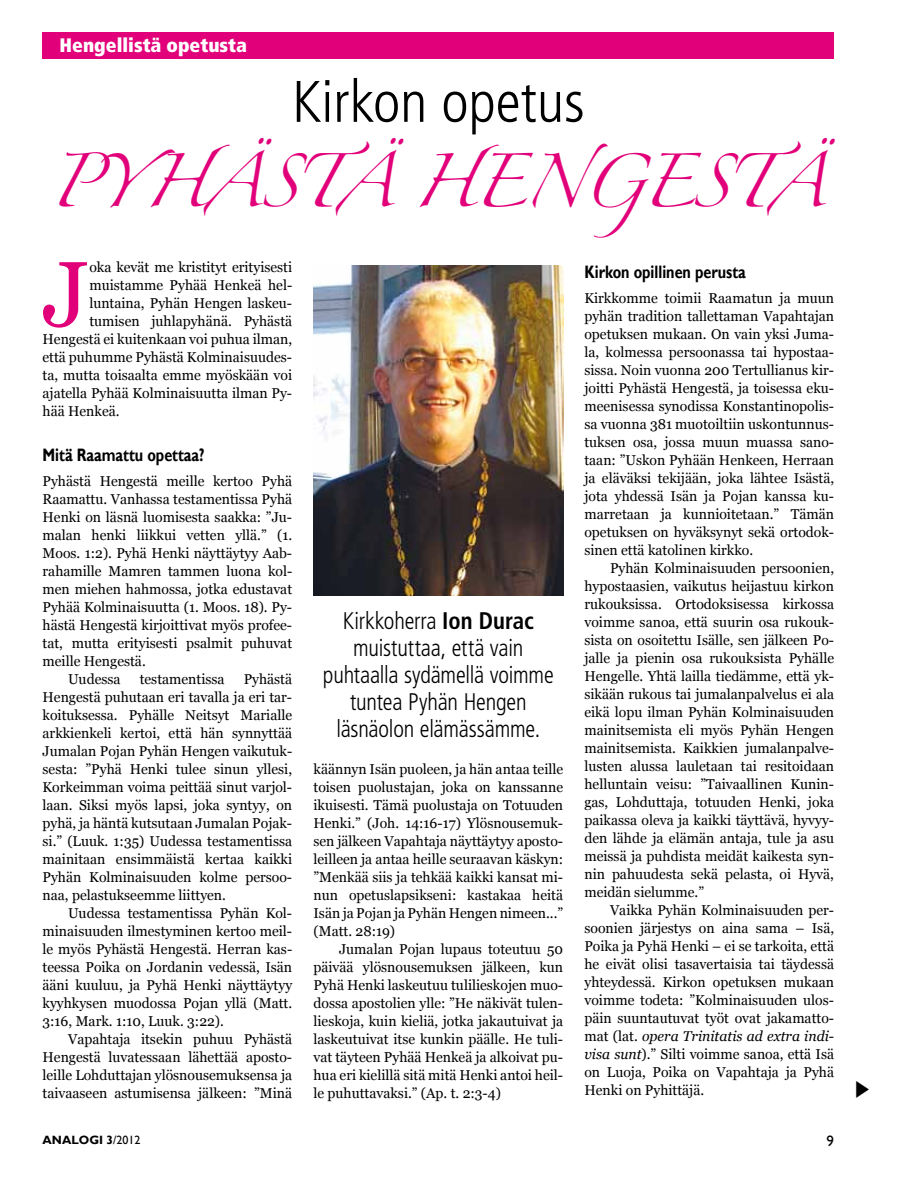
<style>
.page{position:relative;width:915px;height:1191px;background:#fff}
.page>*{position:absolute;margin:0;border:0;box-sizing:border-box;transform-origin:0 0}
.t1{font:92.25px "Georgia";color:#e2007a}
.t2{font:300 condensed 58.5px "Frutiger";color:#000}
.t3{font:48px "Zapfino";letter-spacing:-.03em;color:#e2007a;scale:.9 1}
.t4{font:300 condensed 24px/27px "Frutiger";letter-spacing:-.01em;color:#000;text-align:center;scale:.95 1}
.t5{font:900 condensed 19.5px "Frutiger";color:#fff}
.t6{font:700 18px "Gill Sans";color:#000;scale:.8 1}
.t7{font:15px "Gill Sans";color:#000}
.t8{font:14.25px/18px "Georgia";color:#000;text-align:justify}
.t9{font:700 12px "Gill Sans";color:#000}
.s1{font-weight:700}
.s2{font-style:italic}
.s3{font-weight:400}
</style>
<div class="page">
<div style="left:43px;top:32px;width:790px;height:27px;background:#e2007a"></div>
<img style="left:313px;top:265px;width:250px;height:330px">
<h3 class="t5" style="left:60px;top:33px;width:189px">Hengellistä opetusta</h3>
<h2 class="t2" style="left:292px;top:68px;width:294px">Kirkon opetus</h2>
<h3 class="t3" style="left:51px;top:161px;width:862px">Pyhästä Hengestä</h3>
<h1 class="t1" style="left:43px;top:238px;width:48px">J</h1>
<p class="t8" style="left:89px;top:258px;width:204px">oka kevät me kristityt erityisesti</p>
<p class="t8" style="left:89px;top:276px;width:204px">muistamme Pyhää Henkeä hel-</p>
<p class="t8" style="left:89px;top:294px;width:204px">luntaina, Pyhän Hengen laskeu-</p>
<p class="t8" style="left:89px;top:312px;width:204px">tumisen juhlapyhänä. Pyhästä</p>
<p class="t8" style="left:43px;top:330px;width:251px">Hengestä ei kuitenkaan voi puhua ilman,</p>
<p class="t8" style="left:43px;top:348px;width:251px">että puhumme Pyhästä Kolminaisuudes-</p>
<p class="t8" style="left:43px;top:366px;width:251px">ta, mutta toisaalta emme myöskään voi</p>
<p class="t8" style="left:43px;top:384px;width:251px">ajatella Pyhää Kolminaisuutta ilman Py-</p>
<p class="t8" style="left:43px;top:402px;width:78px">hää Henkeä.</p>
<p class="t6" style="left:43px;top:444px;width:204px">Mitä Raamattu opettaa?</p>
<p class="t8" style="left:43px;top:472px;width:251px">Pyhästä Hengestä meille kertoo Pyhä</p>
<p class="t8" style="left:43px;top:490px;width:251px">Raamattu. Vanhassa testamentissa Pyhä</p>
<p class="t8" style="left:43px;top:508px;width:251px">Henki on läsnä luomisesta saakka: ”Ju-</p>
<p class="t8" style="left:43px;top:526px;width:251px">malan henki liikkui vetten yllä.” (1.</p>
<p class="t8" style="left:43px;top:544px;width:251px">Moos. 1:2). Pyhä Henki näyttäytyy Aab-</p>
<p class="t8" style="left:43px;top:562px;width:251px">rahamille Mamren tammen luona kol-</p>
<p class="t8" style="left:43px;top:580px;width:251px">men miehen hahmossa, jotka edustavat</p>
<p class="t8" style="left:43px;top:598px;width:251px">Pyhää Kolminaisuutta (1. Moos. 18). Py-</p>
<p class="t8" style="left:43px;top:616px;width:251px">hästä Hengestä kirjoittivat myös profee-</p>
<p class="t8" style="left:43px;top:634px;width:251px">tat, mutta erityisesti psalmit puhuvat</p>
<p class="t8" style="left:43px;top:652px;width:105px">meille Hengestä.</p>
<p class="t8" style="left:68px;top:670px;width:54px">Uudessa</p>
<p class="t8" style="left:140px;top:670px;width:86px">testamentissa</p>
<p class="t8" style="left:43px;top:670px;width:251px;text-indent:201px">Pyhästä Hengestä puhutaan eri tavalla ja eri tar&shy;koituksessa. Pyhälle Neitsyt Marialle arkkienkeli kertoi, että hän synnyttää Jumalan Pojan Pyhän Hengen vaikutuk&shy;sesta: ”Pyhä Henki tulee sinun yllesi, Korkeimman voima peittää sinut varjol&shy;laan. Siksi myös lapsi, joka syntyy, on pyhä, ja häntä kutsutaan Jumalan Pojak&shy;si.” (Luuk. 1:35) Uudessa testamentissa mainitaan ensimmäistä kertaa kaikki Pyhän Kolminaisuuden kolme persoo&shy;naa, pelastukseemme liittyen.</p>
<p class="t8" style="left:43px;top:904px;width:251px;text-indent:26px">Uudessa testamentissa Pyhän Kol&shy;minaisuuden ilmestyminen kertoo meil&shy;le myös Pyhästä Hengestä. Herran kas&shy;teessa Poika on Jordanin vedessä, Isän ääni kuuluu, ja Pyhä Henki näyttäytyy kyyhkysen muodossa Pojan yllä (Matt.<br>3:16, Mark. 1:10, Luuk. 3:22).</p>
<p class="t8" style="left:43px;top:1030px;width:251px;text-indent:26px">Vapahtaja itsekin puhuu Pyhästä Hengestä luvatessaan lähettää aposto&shy;leille Lohduttajan ylösnousemuksensa ja taivaaseen astumisensa jälkeen: ”Minä</p>
<h3 class="t4" style="left:323px;top:607px;width:244px">Kirkkoherra <span class="s1">Ion Durac </span>muistuttaa, että vain puhtaalla sydämellä voimme tuntea Pyhän Hengen läsnäolon elämässämme.</h3>
<p class="t8" style="left:313px;top:760px;width:251px">käännyn Isän puoleen, ja hän antaa teille toisen puolustajan, joka on kanssanne ikuisesti. Tämä puolustaja on Totuuden Henki.” (Joh. 14:16-17) Ylösnousemuk&shy;sen jälkeen Vapahtaja näyttäytyy aposto&shy;leilleen ja antaa heille seuraavan käskyn: ”Menkää siis ja tehkää kaikki kansat mi&shy;nun opetuslapsikseni: kastakaa heitä Isän ja Pojan ja Pyhän Hengen nimeen...” (Matt. 28:19)</p>
<p class="t8" style="left:313px;top:940px;width:251px;text-indent:26px">Jumalan Pojan lupaus toteutuu 50 päivää ylösnousemuksen jälkeen, kun Pyhä Henki laskeutuu tulilieskojen muo&shy;dossa apostolien ylle: ”He näkivät tulen&shy;lieskoja, kuin kieliä, jotka jakautuivat ja laskeutuivat itse kunkin päälle. He tuli&shy;vat täyteen Pyhää Henkeä ja alkoivat pu&shy;hua eri kielillä sitä mitä Henki antoi heil&shy;le puhuttavaksi.” (Ap. t. 2:3-4)</p>
<p class="t6" style="left:584px;top:261px;width:203px">Kirkon opillinen perusta</p>
<p class="t8" style="left:584px;top:289px;width:251px">Kirkkomme toimii Raamatun ja muun pyhän tradition tallettaman Vapahtajan opetuksen mukaan. On vain yksi Juma&shy;la, kolmessa persoonassa tai hypostaa&shy;sissa. Noin vuonna 200 Tertullianus kir&shy;joitti Pyhästä Hengestä, ja toisessa eku&shy;meenisessa synodissa Konstantinopolis&shy;sa vuonna 381 muotoiltiin uskontunnus&shy;tuksen osa, jossa muun muassa sano&shy;taan: ”Uskon Pyhään Henkeen, Herraan ja eläväksi tekijään, joka lähtee Isästä, jota yhdessä Isän ja Pojan kanssa ku&shy;marretaan ja kunnioitetaan.” Tämän opetuksen on hyväksynyt sekä ortodok&shy;sinen että katolinen kirkko.</p>
<p class="t8" style="left:584px;top:559px;width:251px;text-indent:26px">Pyhän Kolminaisuuden persoonien, hypostaasien, vaikutus heijastuu kirkon rukouksissa. Ortodoksisessa kirkossa voimme sanoa, että suurin osa rukouk&shy;sista on osoitettu Isälle, sen jälkeen Po&shy;jalle ja pienin osa rukouksista Pyhälle Hengelle. Yhtä lailla tiedämme, että yk&shy;sikään rukous tai jumalanpalvelus ei ala eikä lopu ilman Pyhän Kolminaisuuden mainitsemista eli myös Pyhän Hengen mainitsemista. Kaikkien jumalanpalve&shy;lusten alussa lauletaan tai resitoidaan helluntain veisu: ”Taivaallinen Kunin&shy;gas, Lohduttaja, totuuden Henki, joka paikassa oleva ja kaikki täyttävä, hyvyy&shy;den lähde ja elämän antaja, tule ja asu meissä ja puhdista meidät kaikesta syn&shy;nin pahuudesta sekä pelasta, oi Hyvä, meidän sielumme.”</p>
<p class="t8" style="left:584px;top:901px;width:251px;text-indent:26px">Vaikka Pyhän Kolminaisuuden per&shy;soonien järjestys on aina sama – Isä, Poika ja Pyhä Henki – ei se tarkoita, että he eivät olisi tasavertaisia tai täydessä yhteydessä. Kirkon opetuksen mukaan voimme todeta: ”Kolminaisuuden ulos&shy;päin suuntautuvat työt ovat jakamatto&shy;mat (lat. <span class="s2">opera Trinitatis ad extra indi&shy;visa sunt</span>).” Silti voimme sanoa, että Isä on Luoja, Poika on Vapahtaja ja Pyhä Henki on Pyhittäjä.</p>
<p class="t9" style="left:43px;top:1132px;width:99px">ANALOGI 3<span class="s3">/2012</span></p>
<p class="t7" style="left:826px;top:1132px;width:9px">9</p>
</div>
